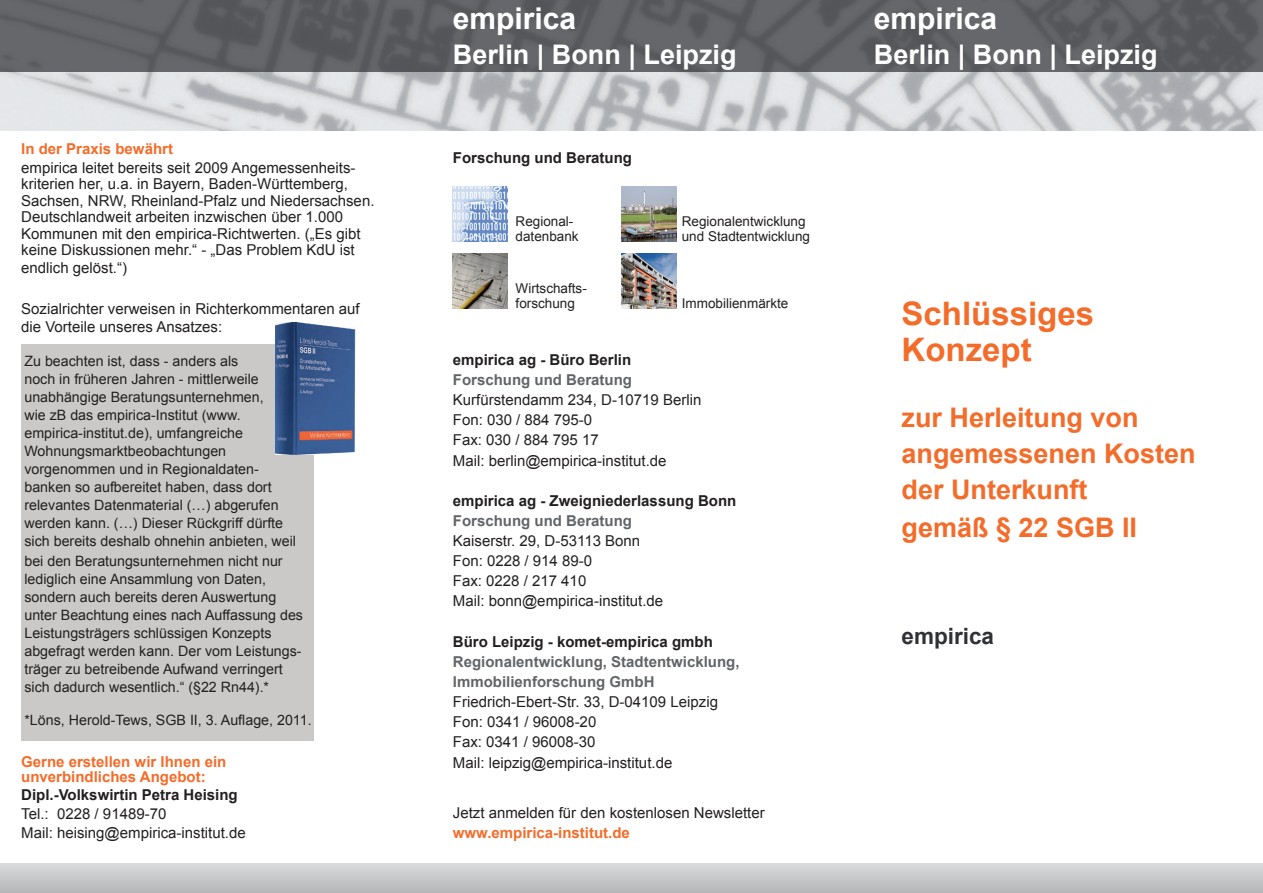
<style>
.page{position:relative;width:1263px;height:893px;background:#fff}
.page>*{position:absolute;margin:0;border:0;box-sizing:border-box;transform-origin:0 0}
.t1{font:700 32.4px/36px "Arial";color:#f36c2a}
.t2{font:700 30px "Arial";color:#fff}
.t3{font:700 27px/36.8px "Arial";color:#f36c2a}
.t4{font:700 27px "Arial";color:#fff}
.t5{font:700 22.5px "Arial";color:#2f3134}
.t6{font:15px/20.1px "Arial";color:#231f20}
.t7{font:700 15px "Arial";color:#231f20}
.t8{font:700 15px/20.1px "Arial";color:#626568}
.t9{font:700 15px/15px "Arial";color:#f36c2a}
.t10{font:14.25px/18px "Arial";color:#231f20}
.t11{font:13.5px/15.6px "Arial";color:#231f20}
.s1{font-style:inherit}
</style>
<div class="page">
<div style="left:21px;top:344px;width:292px;height:397px;background:#cac9c8"></div>
<img style="left:0;top:72px;width:1263px;height:59px">
<img style="left:453px;top:186px;width:55px;height:55px">
<img style="left:453px;top:253px;width:55px;height:55px">
<img style="left:621px;top:186px;width:55px;height:55px">
<img style="left:621px;top:253px;width:55px;height:55px">
<div style="left:0;top:0;width:1263px;height:72px;background:linear-gradient(to right,#606265,#5c5e61)"></div>
<div style="left:0;top:863px;width:1263px;height:30px;background:linear-gradient(to bottom,#dadbdd,#b7b8b9)"></div>
<img style="left:275px;top:323px;width:81px;height:132px">
<p class="t9" style="left:21px;top:142px;width:153px">In der Praxis bewährt</p>
<p class="t6" style="left:21px;top:160px;width:355px;line-height:16.5px">empirica leitet bereits seit 2009 Angemessenheits&shy;kriterien her, u.a. in Bayern, Baden-Württemberg, Sachsen, NRW, Rheinland-Pfalz und Niedersachsen.<br>Deutschlandweit arbeiten inzwischen über <span class="s1">1.0</span>00<br>Kommunen mit den empirica-Richtwerten. („Es gibt keine Diskussionen mehr.“ - „Das Problem KdU ist</p>
<p class="t6" style="left:21px;top:258px;width:107px">endlich gelöst.“)</p>
<p class="t6" style="left:21px;top:300px;width:340px;line-height:18px">Sozialrichter verweisen in Richterkommentaren auf die Vorteile unseres Ansatzes:</p>
<p class="t10" style="left:24px;top:352px;width:273px">Zu beachten ist, dass - anders als<br>noch in früheren Jahren - mittlerweile unabhängige Beratungsunternehmen,<br>wie zB das empirica-Institut (www. empirica-institut.de), umfangreiche Wohnungsmarktbeobachtungen vorgenommen und in Regionaldaten&shy;banken so aufbereitet haben, dass dort relevantes Datenmaterial (…) abgerufen werden kann. (…) Dieser Rückgriff dürfte sich bereits deshalb ohnehin anbieten, weil</p>
<p class="t10" style="left:24px;top:552px;width:280px">bei den Beratungsunternehmen nicht nur lediglich eine Ansammlung von Daten, sondern auch bereits deren Auswertung unter Beachtung eines nach Auffassung des Leistungsträgers schlüssigen Konzepts abgefragt werden kann. Der vom Leistungs&shy;träger zu betreibende Aufwand verringert sich dadurch wesentlich.“ (§22 Rn44).*</p>
<p class="t10" style="left:24px;top:712px;width:289px">*Löns, Herold-Tews, SGB II, 3. Auflage, 2011.</p>
<p class="t9" style="left:21px;top:754px;width:207px">Gerne erstellen wir Ihnen ein unverbindliches Angebot:</p>
<p class="t7" style="left:21px;top:785px;width:218px">Dipl.-Volkswirtin Petra Heising</p>
<p class="t6" style="left:21px;top:805px;width:226px;line-height:18.6px">Tel.: 0228 / 91489-70<br>Mail: heising@empirica-institut.de</p>
<h2 class="t2" style="left:453px;top:-2px;width:125px">empirica</h2>
<h3 class="t4" style="left:453px;top:36px;width:285px">Berlin | Bonn | Leipzig</h3>
<p class="t7" style="left:453px;top:148px;width:181px">Forschung und Beratung</p>
<p class="t11" style="left:516px;top:213px;width:65px">Regional&shy;datenbank</p>
<p class="t11" style="left:516px;top:280px;width:73px">Wirtschafts&shy;forschung</p>
<p class="t11" style="left:682px;top:213px;width:130px">Regionalentwicklung und Stadtentwicklung</p>
<p class="t11" style="left:682px;top:296px;width:108px">Immobilienmärkte</p>
<p class="t7" style="left:453px;top:350px;width:180px">empirica ag - Büro Berlin</p>
<p class="t8" style="left:453px;top:370px;width:181px">Forschung und Beratung</p>
<p class="t6" style="left:453px;top:390px;width:250px">Kurfürstendamm 234, D-10719 Berlin<br>Fon: 030 / 884 795-0<br>Fax: 030 / 884 795 17<br>Mail: berlin@empirica-institut.de</p>
<p class="t7" style="left:453px;top:490px;width:285px">empirica ag - Zweigniederlassung Bonn</p>
<p class="t8" style="left:453px;top:511px;width:181px">Forschung und Beratung</p>
<p class="t6" style="left:453px;top:531px;width:212px">Kaiserstr. 29, D-53113 Bonn<br>Fon: 0228 / 914 89-0<br>Fax: 0228 / 217 410<br>Mail: bonn@empirica-institut.de</p>
<p class="t7" style="left:453px;top:631px;width:262px">Büro Leipzig - komet-empirica gmbh</p>
<p class="t8" style="left:453px;top:652px;width:288px">Regionalentwicklung, Stadtentwicklung,<br>Immobilienforschung GmbH</p>
<p class="t6" style="left:453px;top:692px;width:267px">Friedrich-Ebert-Str. 33, D-04109 Leipzig<br>Fon: 0341 / 96008-20<br>Fax: 0341 / 96008-30<br>Mail: leipzig@empirica-institut.de</p>
<p class="t6" style="left:453px;top:802px;width:313px">Jetzt anmelden für den kostenlosen Newsletter</p>
<p class="t9" style="left:453px;top:825px;width:178px">www.empirica-institut.de</p>
<h2 class="t2" style="left:874px;top:-2px;width:125px">empirica</h2>
<h3 class="t4" style="left:874px;top:36px;width:285px">Berlin | Bonn | Leipzig</h3>
<h1 class="t1" style="left:901px;top:297px;width:194px">Schlüssiges<br>Konzept</h1>
<h3 class="t3" style="left:901px;top:400px;width:296px">zur Herleitung von angemessenen Kosten der Unterkunft<br>gemäß § 22 SGB II</h3>
<h3 class="t5" style="left:901px;top:621px;width:94px">empirica</h3>
</div>
